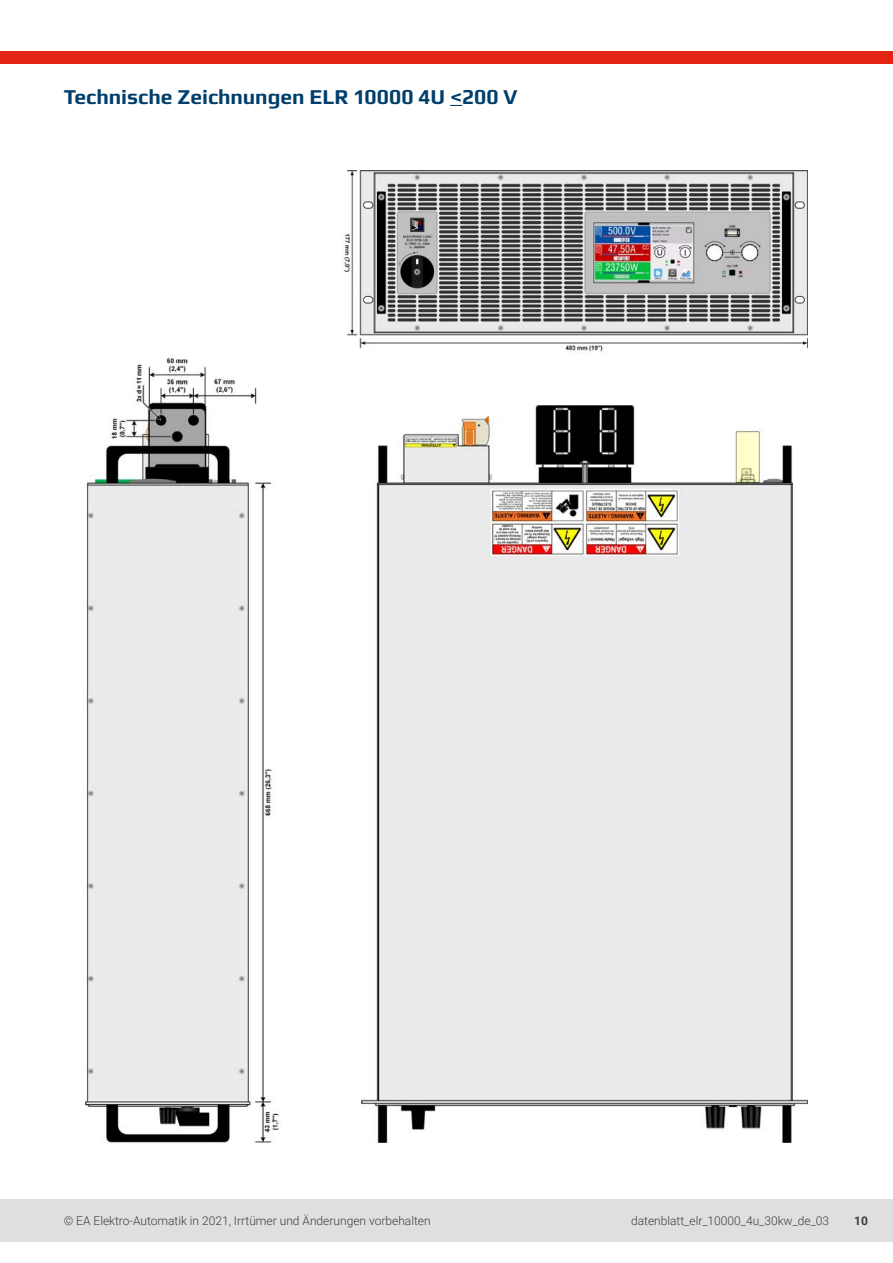
<style>
.page{position:relative;width:893px;height:1263px;background:#fff}
.page>*{position:absolute;margin:0;border:0;box-sizing:border-box;transform-origin:0 0}
.t1{font:700 21px "Play";letter-spacing:-.005em;color:#003e6b}
.t2{font:300 12px "Roboto";color:#3d3d3c}
.t3{font:700 12px "Roboto";color:#3d3d3c}
</style>
<div class="page">
<div style="left:0;top:1199px;width:893px;height:43px;background:#dfdfe1"></div>
<div style="left:0;top:51px;width:893px;height:13px;background:#e42413"></div>
<img style="left:342px;top:170px;width:466px;height:182px">
<img style="left:85px;top:357px;width:195px;height:785px">
<img style="left:361px;top:405px;width:447px;height:737px">
<svg style="left:450px;top:105px;width:12px;height:1px"></svg>
<p class="t1" style="left:64px;top:82px;width:455px">Technische Zeichnungen ELR 10000 4U &lt;200 V</p>
<p class="t2" style="left:64px;top:1212px;width:368px">© EA Elektro-Automatik in 2021, Irrtümer und Änderungen vorbehalten</p>
<p class="t2" style="left:631px;top:1212px;width:200px">datenblatt_elr_10000_4u_30kw_de_03</p>
<p class="t3" style="left:854px;top:1212px;width:15px">10</p>
</div>
